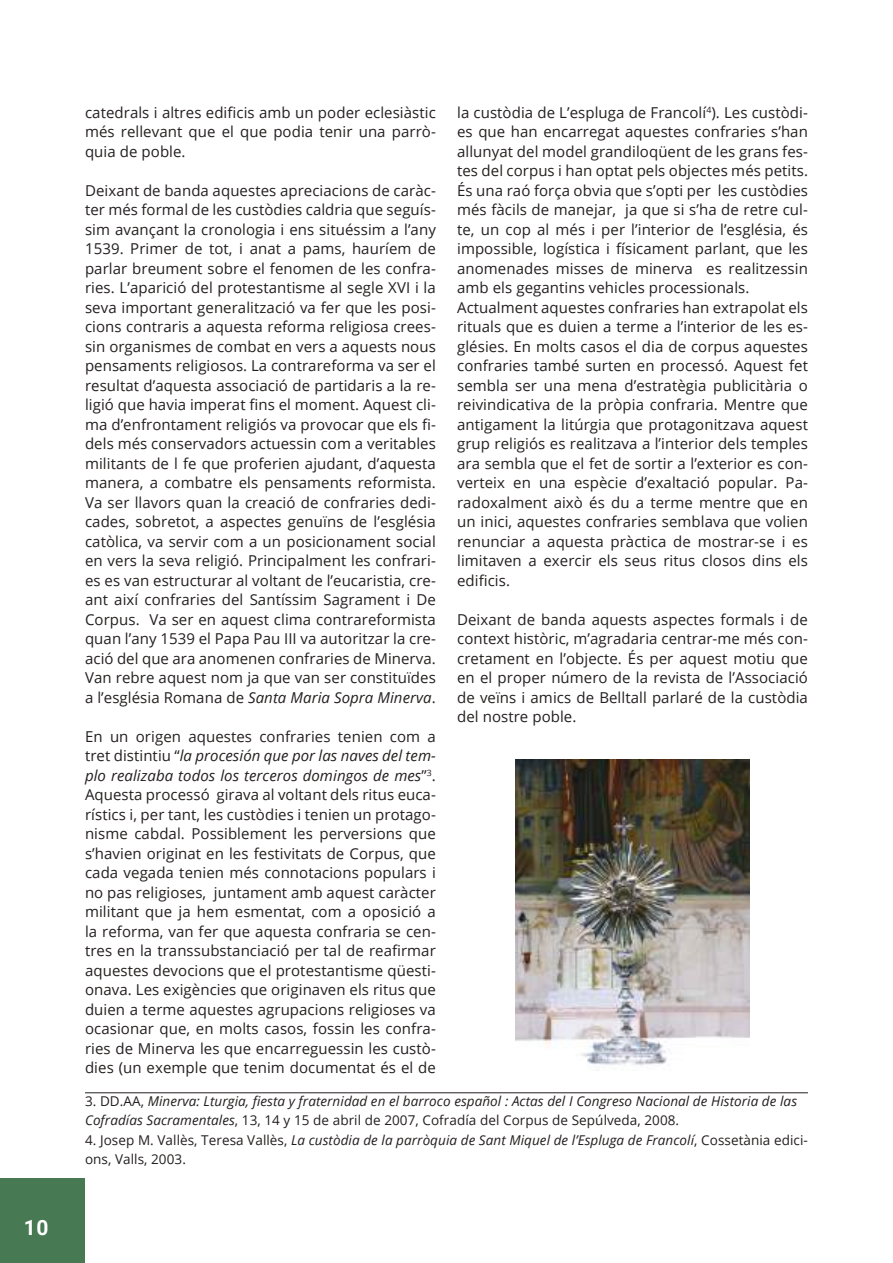
<style>
.page{position:relative;width:893px;height:1263px;background:#fff}
.page>*{position:absolute;margin:0;border:0;box-sizing:border-box;transform-origin:0 0}
.t1{font:700 21px "Roboto";color:#fff}
.t2{font:15px/19.5px "Open Sans";letter-spacing:.005em;color:#241f1f;text-align:justify}
.t3{font:italic 13.5px/19.5px "Open Sans";letter-spacing:.005em;color:#241f1f}
.t4{font:13.5px/19.5px "Open Sans";letter-spacing:.005em;color:#241f1f}
.s1{font-style:italic}
.s2{font-style:normal}
</style>
<div class="page">
<div style="left:0;top:1178px;width:85px;height:85px;background:#477a52"></div>
<img style="left:516px;top:760px;width:233px;height:311px">
<hr style="left:85px;top:1092px;width:723px;height:1px;background:#241f1f">
<h1 class="t1" style="left:24px;top:1212px;width:26px">10</h1>
<p class="t2" style="left:85px;top:102px;width:352px">catedrals i altres edificis amb un poder eclesiàstic més rellevant que el que podia tenir una parrò&shy;quia de poble.</p>
<p class="t2" style="left:85px;top:180px;width:352px">Deixant de banda aquestes apreciacions de caràc&shy;ter més formal de les custòdies caldria que seguís&shy;sim avançant la cronologia i ens situéssim a l’any 1539. Primer de tot, i anat a pams, hauríem de parlar breument sobre el fenomen de les confra&shy;ries. L’aparició del protestantisme al segle XVI i la seva important generalització va fer que les posi&shy;cions contraris a aquesta reforma religiosa crees&shy;sin organismes de combat en vers a aquests nous pensaments religiosos. La contrareforma va ser el resultat d’aquesta associació de partidaris a la re&shy;ligió que havia imperat fins el moment. Aquest cli&shy;ma d’enfrontament religiós va provocar que els fi&shy;dels més conservadors actuessin com a veritables militants de l fe que proferien ajudant, d’aquesta manera, a combatre els pensaments reformista.<br>Va ser llavors quan la creació de confraries dedi&shy;cades, sobretot, a aspectes genuïns de l’església catòlica, va servir com a un posicionament social en vers la seva religió. Principalment les confrari&shy;es es van estructurar al voltant de l’eucaristia, cre&shy;ant així confraries del Santíssim Sagrament i De Corpus. Va ser en aquest clima contrareformista quan l’any 1539 el Papa Pau III va autoritzar la cre&shy;ació del que ara anomenen confraries de Minerva.<br>Van rebre aquest nom ja que van ser constituïdes a l’església Romana de <span class="s1">Santa Maria Sopra Minerva</span>.</p>
<p class="t2" style="left:85px;top:726px;width:352px">En un origen aquestes confraries tenien com a tret distintiu “<span class="s1">la procesión que por las naves del tem&shy;plo realizaba todos los terceros domingos de mes</span>”<sup>3</sup>.<br>Aquesta processó girava al voltant dels ritus euca&shy;rístics i, per tant, les custòdies i tenien un protago&shy;nisme cabdal. Possiblement les perversions que s’havien originat en les festivitats de Corpus, que cada vegada tenien més connotacions populars i no pas religioses, juntament amb aquest caràcter militant que ja hem esmentat, com a oposició a la reforma, van fer que aquesta confraria se cen&shy;tres en la transsubstanciació per tal de reafirmar aquestes devocions que el protestantisme qüesti&shy;onava. Les exigències que originaven els ritus que duien a terme aquestes agrupacions religioses va ocasionar que, en molts casos, fossin les confra&shy;ries de Minerva les que encarreguessin les custò&shy;dies (un exemple que tenim documentat és el de</p>
<p class="t3" style="left:85px;top:1091px;width:714px"><span class="s2">3. DD.AA,</span> Minerva: Lturgia, fiesta y fraternidad en el barroco español : Actas del I Congreso Nacional de Historia de las<br>Cofradías Sacramentales<span class="s2">, 13, 14 y 15 de abril de 2007, Cofradía del Corpus de Sepúlveda, 2008.</span></p>
<p class="t4" style="left:85px;top:1130px;width:724px">4. Josep M. Vallès, Teresa Vallès, <span class="s1">La custòdia de la parròquia de Sant Miquel de l’Espluga de Francolí</span>, Cossetània edici&shy;ons, Valls, 2003.</p>
<p class="t2" style="left:457px;top:102px;width:352px;text-align:left">la custòdia de L’espluga de Francolí<sup>4</sup>). Les custòdi&shy;es que han encarregat aquestes confraries s’han allunyat del model grandiloqüent de les grans fes&shy;tes del corpus i han optat pels objectes més petits.<br>És una raó força obvia que s’opti per les custòdies més fàcils de manejar, ja que si s’ha de retre cul&shy;te, un cop al més i per l’interior de l’església, és impossible, logística i físicament parlant, que les anomenades misses de minerva es realitzessin amb els gegantins vehicles processionals.<br>Actualment aquestes confraries han extrapolat els rituals que es duien a terme a l’interior de les es&shy;glésies. En molts casos el dia de corpus aquestes confraries també surten en processó. Aquest fet sembla ser una mena d’estratègia publicitària o reivindicativa de la pròpia confraria. Mentre que antigament la litúrgia que protagonitzava aquest grup religiós es realitzava a l’interior dels temples ara sembla que el fet de sortir a l’exterior es con&shy;verteix en una espècie d’exaltació popular. Pa&shy;radoxalment això és du a terme mentre que en un inici, aquestes confraries semblava que volien renunciar a aquesta pràctica de mostrar-se i es limitaven a exercir els seus ritus closos dins els edificis.</p>
<p class="t2" style="left:457px;top:609px;width:352px">Deixant de banda aquests aspectes formals i de context històric, m’agradaria centrar-me més con&shy;cretament en l’objecte. És per aquest motiu que en el proper número de la revista de l’Associació de veïns i amics de Belltall parlaré de la custòdia del nostre poble.</p>
</div>
